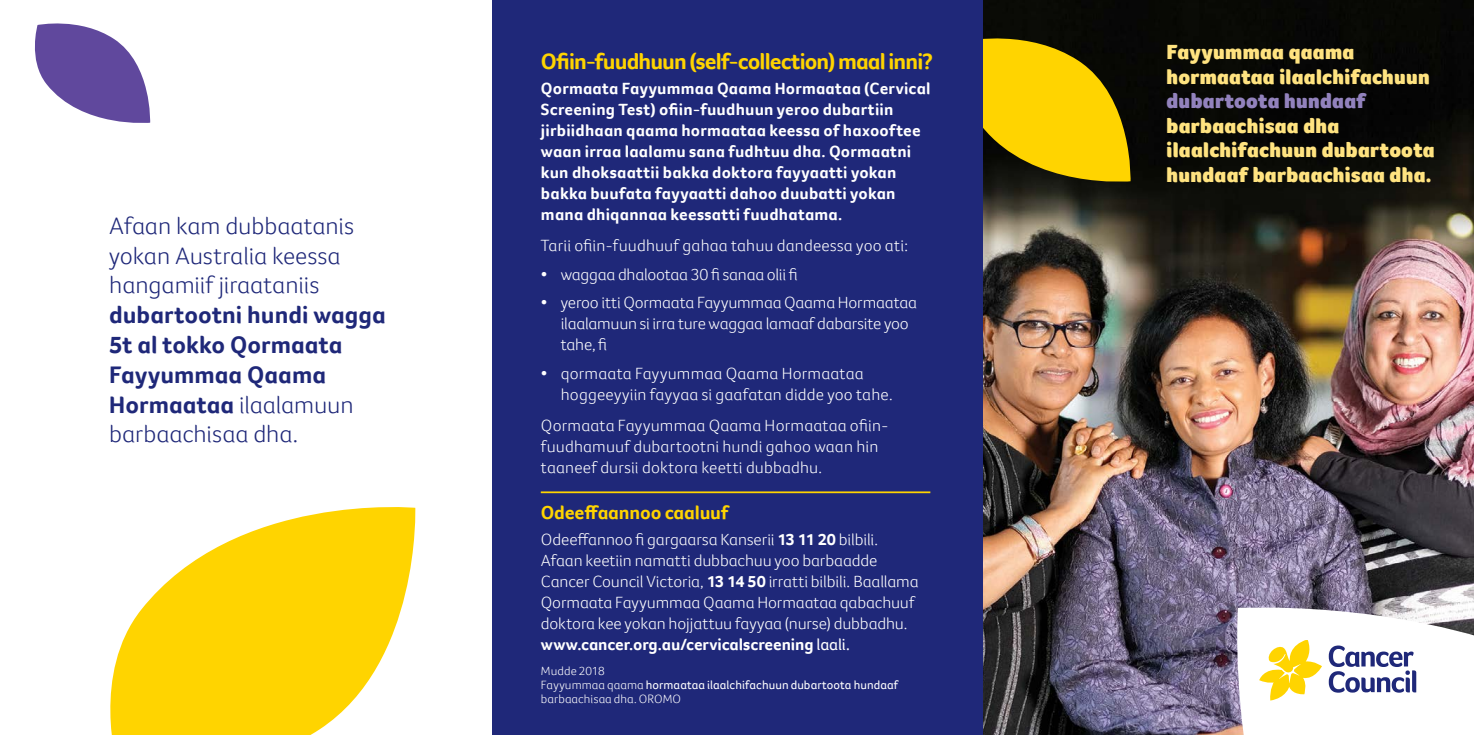
<style>
.page{position:relative;width:1474px;height:735px;background:#fff}
.page>*{position:absolute;margin:0;border:0;box-sizing:border-box;transform-origin:0 0}
.t1{font:700 24.5px/29.8px "Foco CC";color:#1f2879}
.t2{font:300 24.5px/29.8px "Foco CC";letter-spacing:-.005em;color:#1f2879}
.t3{font:700 22.75px "Foco CC";letter-spacing:-.04em;color:#ffd400}
.t4{font:900 21px/24.5px "Foco CC";letter-spacing:.015em;color:#ffe380}
.t5{font:900 21px "Foco CC";letter-spacing:.015em;color:#9282bd}
.t6{font:700 19.25px "Foco CC";letter-spacing:-.01em;color:#ffd400}
.t7{font:300 16.62px/21px "Foco CC";letter-spacing:-.005em;color:#fff}
.t8{font:700 16.62px/21px "Foco CC";letter-spacing:.015em;color:#fff}
.t9{font:300 12.25px/14px "Foco CC";letter-spacing:.005em;color:#fff}
.s1{font-weight:300}
.s2{font-weight:700}
.s3{font-weight:400}
</style>
<div class="page">
<img style="left:982px;top:0;width:491px;height:734px">
<svg style="left:982px;top:38px;width:149px;height:144px;background:#bc9d02"></svg>
<svg style="left:1236px;top:606px;width:237px;height:128px"></svg>
<div style="left:492px;top:0;width:490px;height:734px;background:#1f2879"></div>
<hr style="left:541px;top:491px;width:389px;height:2px;background:#ffd400">
<svg style="left:110px;top:507px;width:306px;height:227px;fill:#ffd400"></svg>
<svg style="left:35px;top:23px;width:116px;height:100px"></svg>
<h1 class="t2" style="left:109px;top:210px;width:246px">Afaan kam dubbaatanis yokan Australia keessa hangamiif jiraataniis</h1>
<h1 class="t1" style="left:109px;top:299px;width:278px">dubartootni hundi wagga<br>5t al tokko Qormaata<br>Fayyummaa Qaama<br>Hormaataa <span class="s1">ilaalamuun barbaachisaa dha.</span></h1>
<h2 class="t3" style="left:541px;top:46px;width:393px">Ofiin-fuudhuun (self-collection) maal inni?</h2>
<p class="t8" style="left:541px;top:78px;width:391px">Qormaata Fayyummaa Qaama Hormaataa (Cervical Screening Test) ofiin-fuudhuun yeroo dubartiin jirbiidhaan qaama hormaataa keessa of haxooftee waan irraa laalamu sana fudhtuu dha. Qormaatni kun dhoksaattii bakka doktora fayyaatti yokan bakka buufata fayyaatti dahoo duubatti yokan mana dhiqannaa keessatti fuudhatama.</p>
<p class="t7" style="left:541px;top:235px;width:369px">Tarii ofiin-fuudhuuf gahaa tahuu dandeessa yoo ati:</p>
<p class="t7" style="left:541px;top:263px;width:258px"><span class="s2">•</span> waggaa dhalootaa 30 fi sanaa olii fi</p>
<p class="t7" style="left:561px;top:292px;width:358px;text-indent:-20px"><span class="s2">•</span> yeroo itti Qormaata Fayyummaa Qaama Hormaataa ilaalamuun si irra ture waggaa lamaaf dabarsite yoo tahe, fi</p>
<p class="t7" style="left:561px;top:362px;width:333px;text-indent:-20px"><span class="s2">•</span> qormaata Fayyummaa Qaama Hormaataa hoggeeyyiin fayyaa si gaafatan didde yoo tahe.</p>
<p class="t7" style="left:541px;top:414px;width:349px">Qormaata Fayyummaa Qaama Hormaataa ofiin&shy;fuudhamuuf dubartootni hundi gahoo waan hin taaneef dursii doktora keetti dubbadhu.</p>
<p class="t6" style="left:541px;top:499px;width:189px">Odeeffaannoo caaluuf</p>
<p class="t7" style="left:541px;top:528px;width:379px">Odeeffannoo fi gargaarsa Kanserii <span class="s2">13 11 20</span> bilbili.<br>Afaan keetiin namatti dubbachuu yoo barbaadde Cancer Council Victoria, <span class="s2">13 14 50</span> irratti bilbili. Baallama Qormaata Fayyummaa Qaama Hormaataa qabachuuf doktora kee yokan hojjattuu fayyaa (nurse) dubbadhu. <span class="s2">www.cancer.org.au/cervicalscreening</span> <span class="s3">laali.</span></p>
<p class="t9" style="left:541px;top:663px;width:359px">Mudde 2018<br>Fayyummaa qaama <span class="s3">hormaataa ilaalchifachuun dubartoota hundaaf </span>barbaachisaa dha. OROMO</p>
<p class="t4" style="left:1166px;top:40px;width:265px">Fayyummaa qaama hormaataa ilaalchifachuun</p>
<p class="t5" style="left:1166px;top:87px;width:201px">dubartoota hundaaf</p>
<p class="t4" style="left:1166px;top:113px;width:270px">barbaachisaa dha ilaalchifachuun dubartoota hundaaf barbaachisaa dha.</p>
</div>
